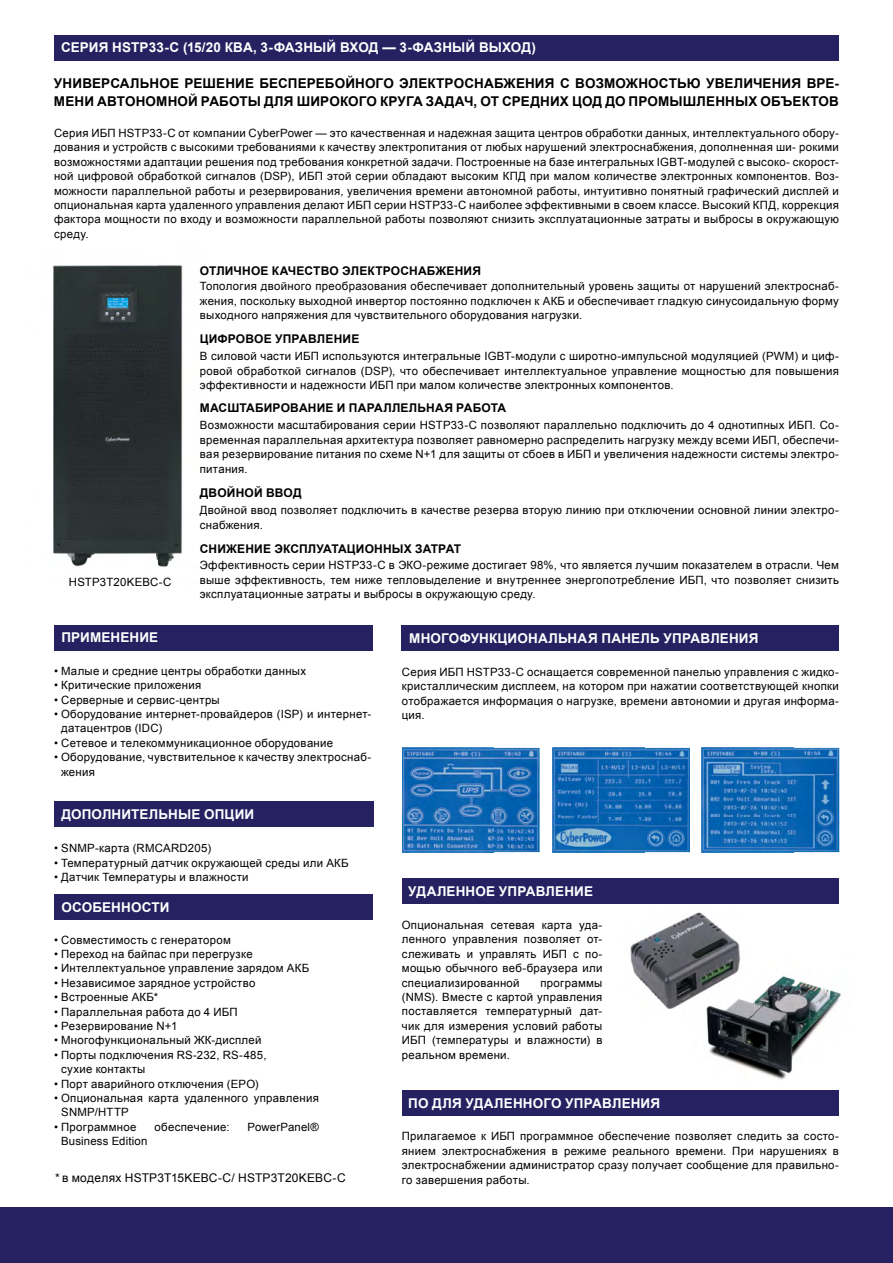
<style>
.page{position:relative;width:893px;height:1263px;background:#fff}
.page>*{position:absolute;margin:0;border:0;box-sizing:border-box;transform-origin:0 0}
.t1{font:700 13.5px "Arial";letter-spacing:.01em;color:#fff}
.t2{font:700 13.5px/18px "Arial";letter-spacing:.01em;color:#000}
.t3{font:700 12px "Arial";letter-spacing:.015em;color:#000}
.t4{font:12px "Arial";letter-spacing:.015em;color:#000}
.t5{font:11.4px/14.4px "Arial";letter-spacing:.025em;color:#000;text-align:justify}
.s1{font-style:italic}
</style>
<div class="page">
<div style="left:0;top:1208px;width:893px;height:55px;background:#262262"></div>
<img style="left:53px;top:265px;width:130px;height:303px">
<img style="left:702px;top:748px;width:137px;height:104px">
<img style="left:402px;top:748px;width:138px;height:104px">
<img style="left:552px;top:748px;width:138px;height:104px">
<div style="left:54px;top:35px;width:785px;height:26px;background:#262262"></div>
<div style="left:54px;top:801px;width:319px;height:26px;background:#262262"></div>
<div style="left:54px;top:625px;width:318px;height:26px;background:#262262"></div>
<div style="left:402px;top:625px;width:437px;height:26px;background:#262262"></div>
<div style="left:54px;top:894px;width:318px;height:25px;background:#262262"></div>
<div style="left:403px;top:879px;width:436px;height:25px;background:#262262"></div>
<div style="left:403px;top:1090px;width:436px;height:26px;background:#262262"></div>
<img style="left:630px;top:912px;width:110px;height:97px">
<img style="left:707px;top:976px;width:135px;height:104px">
<img style="left:690px;top:954px;width:64px;height:64px">
<p class="t1" style="left:61px;top:39px;width:476px">СЕРИЯ HSTP33-C (15/20 КВА, 3-ФАЗНЫЙ ВХОД — 3-ФАЗНЫЙ ВЫХОД)</p>
<p class="t2" style="left:54px;top:75px;width:786px">УНИВЕРСАЛЬНОЕ РЕШЕНИЕ БЕСПЕРЕБОЙНОГО ЭЛЕКТРОСНАБЖЕНИЯ С ВОЗМОЖНОСТЬЮ УВЕЛИЧЕНИЯ ВРЕ-<br>МЕНИ АВТОНОМНОЙ РАБОТЫ ДЛЯ ШИРОКОГО КРУГА ЗАДАЧ, ОТ СРЕДНИХ ЦОД ДО ПРОМЫШЛЕННЫХ ОБЪЕКТОВ</p>
<p class="t5" style="left:54px;top:126px;width:786px">Серия ИБП HSTP33-C от компании CyberPower — это качественная и надежная защита центров обработки данных, интеллектуального обору&shy;дования и устройств с высокими требованиями к качеству электропитания от любых нарушений электроснабжения, дополненная ши- рокими возможностями адаптации решения под требования конкретной задачи. Построенные на базе интегральных IGBT-модулей с высоко- скорост&shy;ной цифровой обработкой сигналов (DSP), ИБП этой серии обладают высоким КПД при малом количестве электронных компонентов. Воз&shy;можности параллельной работы и резервирования, увеличения времени автономной работы, интуитивно понятный графический дисплей и опциональная карта удаленного управления делают ИБП серии HSTP33-C наиболее эффективными в своем классе. Высокий КПД, коррекция фактора мощности по входу и возможности параллельной работы позволяют снизить эксплуатационные затраты и выбросы в окружающую среду.</p>
<p class="t3" style="left:200px;top:262px;width:283px">ОТЛИЧНОЕ КАЧЕСТВО ЭЛЕКТРОСНАБЖЕНИЯ</p>
<p class="t5" style="left:69px;top:575px;width:104px">HSTP3T20KEBC-C</p>
<p class="t5" style="left:200px;top:279px;width:641px">Топология двойного преобразования обеспечивает дополнительный уровень защиты от нарушений электроснаб&shy;жения, поскольку выходной инвертор постоянно подключен к АКБ и обеспечивает гладкую синусоидальную форму выходного напряжения для чувствительного оборудования нагрузки.</p>
<p class="t5" style="left:200px;top:349px;width:641px">В силовой части ИБП используются интегральные IGBT-модули с широтно-импульсной модуляцией (PWM) и циф&shy;ровой обработкой сигналов (DSP), что обеспечивает интеллектуальное управление мощностью для повышения эффективности и надежности ИБП при малом количестве электронных компонентов.</p>
<p class="t5" style="left:200px;top:418px;width:641px">Возможности масштабирования серии HSTP33-C позволяют параллельно подключить до 4 однотипных ИБП. Со&shy;временная параллельная архитектура позволяет равномерно распределить нагрузку между всеми ИБП, обеспечи&shy;вая резервирование питания по схеме N+1 для защиты от сбоев в ИБП и увеличения надежности системы электро&shy;питания.</p>
<p class="t5" style="left:200px;top:503px;width:641px">Двойной ввод позволяет подключить в качестве резерва вторую линию при отключении основной линии электро&shy;снабжения.</p>
<p class="t5" style="left:200px;top:558px;width:641px">Эффективность серии HSTP33-C в ЭКО-режиме достигает 98%, что является лучшим показателем в отрасли. Чем выше эффективность, тем ниже тепловыделение и внутреннее энергопотребление ИБП, что позволяет снизить эксплуатационные затраты и выбросы в окружающую среду.</p>
<p class="t3" style="left:200px;top:331px;width:161px">ЦИФРОВОЕ УПРАВЛЕНИЕ</p>
<p class="t3" style="left:200px;top:399px;width:308px">МАСШТАБИРОВАНИЕ И ПАРАЛЛЕЛЬНАЯ РАБОТА</p>
<p class="t3" style="left:200px;top:484px;width:103px">ДВОЙНОЙ ВВОД</p>
<p class="t3" style="left:200px;top:541px;width:263px">СНИЖЕНИЕ ЭКСПЛУАТАЦИОННЫХ ЗАТРАТ</p>
<p class="t1" style="left:61px;top:629px;width:98px">ПРИМЕНЕНИЕ</p>
<p class="t1" style="left:409px;top:630px;width:351px">МНОГОФУНКЦИОНАЛЬНАЯ ПАНЕЛЬ УПРАВЛЕНИЯ</p>
<p class="t5" style="left:54px;top:664px;width:254px">• Малые и средние центры обработки данных</p>
<p class="t5" style="left:54px;top:678px;width:149px">• Критические приложения</p>
<p class="t5" style="left:54px;top:693px;width:167px">• Серверные и сервис-центры</p>
<p class="t5" style="left:61px;top:707px;width:312px;text-indent:-7px">• Оборудование интернет-провайдеров (ISP) и интернет&shy;датацентров (IDC)</p>
<p class="t5" style="left:54px;top:736px;width:281px">• Сетевое и телекоммуникационное оборудование</p>
<p class="t5" style="left:61px;top:750px;width:312px;text-indent:-7px">• Оборудование, чувствительное к качеству электроснаб&shy;жения</p>
<p class="t1" style="left:61px;top:805px;width:194px">ДОПОЛНИТЕЛЬНЫЕ ОПЦИИ</p>
<p class="t5" style="left:54px;top:841px;width:159px">• SNMP-карта (RMCARD205)</p>
<p class="t5" style="left:54px;top:856px;width:296px">• Температурный датчик окружающей среды или АКБ</p>
<p class="t5" style="left:54px;top:870px;width:196px">• Датчик Температуры и влажности</p>
<p class="t1" style="left:61px;top:899px;width:110px">ОСОБЕННОСТИ</p>
<p class="t5" style="left:54px;top:932px;width:178px">• Совместимость с генератором</p>
<p class="t5" style="left:54px;top:947px;width:200px">• Переход на байпас при перегрузке</p>
<p class="t5" style="left:54px;top:961px;width:257px">• Интеллектуальное управление зарядом АКБ</p>
<p class="t5" style="left:54px;top:975px;width:203px">• Независимое зарядное устройство</p>
<p class="t5" style="left:54px;top:990px;width:106px">• Встроенные АКБ*</p>
<p class="t5" style="left:54px;top:1004px;width:185px">• Параллельная работа до 4 ИБП</p>
<p class="t5" style="left:54px;top:1019px;width:125px">• Резервирование N+1</p>
<p class="t5" style="left:54px;top:1033px;width:209px">• Многофункциональный ЖК-дисплей</p>
<p class="t5" style="left:61px;top:1047px;width:207px;text-indent:-7px">• Порты подключения RS-232, RS-485, сухие контакты</p>
<p class="t5" style="left:54px;top:1076px;width:206px">• Порт аварийного отключения (EPO)</p>
<p class="t5" style="left:61px;top:1091px;width:259px;text-indent:-7px">• Опциональная карта удаленного управления<br>SNMP/HTTP</p>
<p class="t5" style="left:54px;top:1119px;width:84px">• Программное</p>
<p class="t5" style="left:155px;top:1119px;width:76px">обеспечение:</p>
<p class="t5" style="left:248px;top:1119px;width:73px">PowerPanel®</p>
<p class="t5" style="left:61px;top:1134px;width:88px">Business Edition</p>
<p class="t4" style="left:54px;top:1170px;width:293px"><span class="s1">*</span> в моделях HSTP3T15KEBC-C/ HSTP3T20KEBC-C</p>
<p class="t5" style="left:402px;top:665px;width:439px">Серия ИБП HSTP33-C оснащается современной панелью управления с жидко&shy;кристаллическим дисплеем, на котором при нажатии соответствующей кнопки отображается информация о нагрузке, времени автономии и другая информа&shy;ция.</p>
<p class="t1" style="left:408px;top:883px;width:186px">УДАЛЕННОЕ УПРАВЛЕНИЕ</p>
<p class="t5" style="left:402px;top:918px;width:202px">Опциональная сетевая карта уда&shy;ленного управления позволяет от&shy;слеживать и управлять ИБП с по&shy;мощью обычного веб-браузера или специализированной</p>
<p class="t5" style="left:402px;top:975px;width:202px;text-indent:139px">программы (NMS). Вместе с картой управления поставляется температурный дат&shy;чик для измерения условий работы ИБП (температуры и влажности) в реальном времени.</p>
<p class="t1" style="left:408px;top:1094px;width:254px">ПО ДЛЯ УДАЛЕННОГО УПРАВЛЕНИЯ</p>
<p class="t5" style="left:402px;top:1129px;width:439px">Прилагаемое к ИБП программное обеспечение позволяет следить за состо&shy;янием электроснабжения в режиме реального времени. При нарушениях в электроснабжении администратор сразу получает сообщение для правильно&shy;го завершения работы.</p>
</div>
